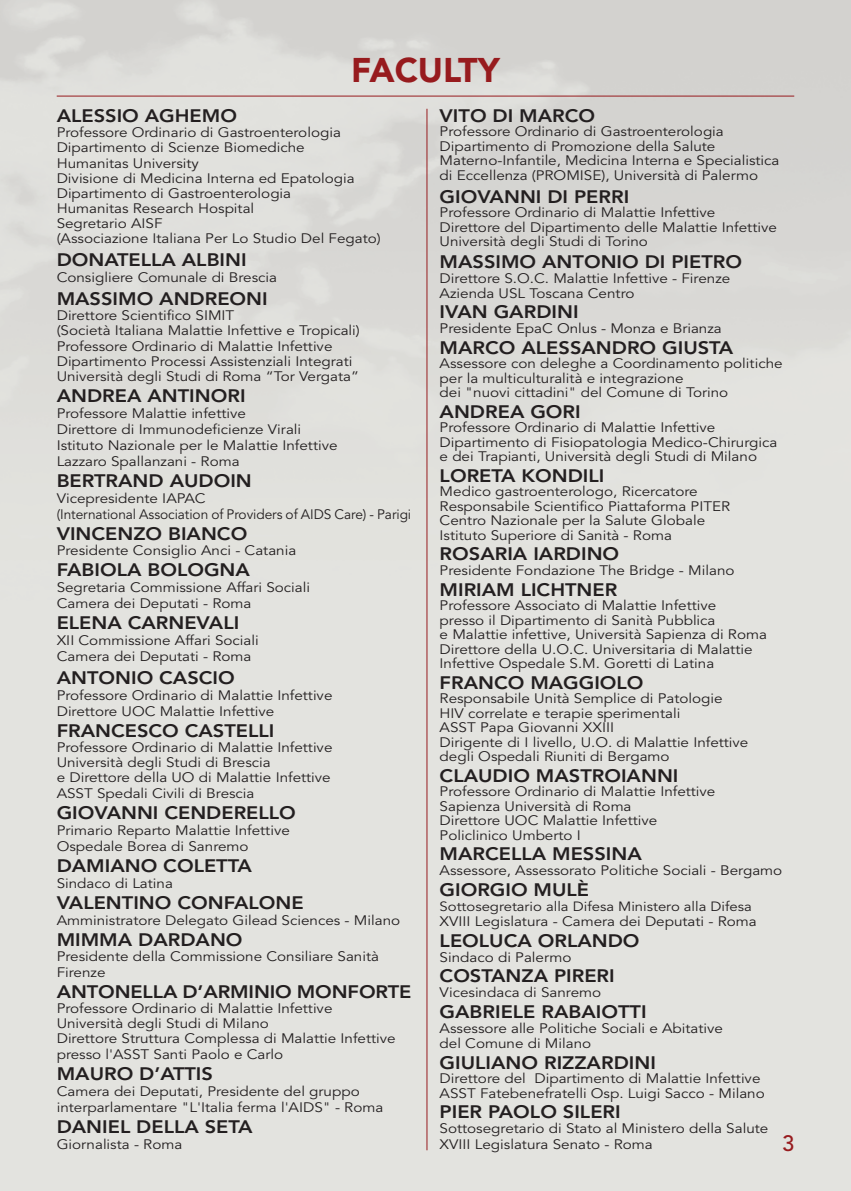
<style>
.page{position:relative;width:851px;height:1191px;background:#fff}
.page>*{position:absolute;margin:0;border:0;box-sizing:border-box;transform-origin:0 0}
.t1{font:900 34px "Avenir";color:#971b1e}
.t2{font:500 22px "Avenir";color:#971b1e}
.t3{font:800 18px "Avenir";color:#231f20;scale:1.11 1}
.t4{font:13.8px/14.4px "Avenir";color:#231f20;scale:1.11 1}
.t5{font:13.4px "Avenir";color:#231f20;scale:1.11 1}
</style>
<div class="page">
<hr style="left:57px;top:96px;width:737px;height:1px;background:#971b1e">
<hr style="left:426px;top:109px;width:1px;height:1041px;background:#971b1e">
<h1 class="t1" style="left:351px;top:57px;width:150px">FACULTY</h1>
<h3 class="t3" style="left:57px;top:108px;width:164px">ALESSIO AGHEMO</h3>
<p class="t4" style="left:57px;top:126px;width:293px;line-height:15.2px">Professore Ordinario di Gastroenterologia Dipartimento di Scienze Biomediche<br>Humanitas University<br>Divisione di Medicina Interna ed Epatologia Dipartimento di Gastroenterologia<br>Humanitas Research Hospital<br>Segretario AISF<br>(Associazione Italiana Per Lo Studio Del Fegato)</p>
<h3 class="t3" style="left:57px;top:253px;width:173px">DONATELLA ALBINI</h3>
<p class="t4" style="left:57px;top:272px;width:200px">Consigliere Comunale di Brescia</p>
<h3 class="t3" style="left:57px;top:291px;width:192px">MASSIMO ANDREONI</h3>
<p class="t4" style="left:57px;top:309px;width:274px;line-height:15.2px">Direttore Scientifico SIMIT<br>(Società Italiana Malattie Infettive e Tropicali)<br>Professore Ordinario di Malattie Infettive Dipartimento Processi Assistenziali Integrati Università degli Studi di Roma “Tor Vergata”</p>
<h3 class="t3" style="left:57px;top:388px;width:172px">ANDREA ANTINORI</h3>
<p class="t4" style="left:57px;top:407px;width:254px;line-height:15.8px">Professore Malattie infettive<br>Direttore di Immunodeficienze Virali Istituto Nazionale per le Malattie Infettive Lazzaro Spallanzani - Roma</p>
<h3 class="t3" style="left:57px;top:473px;width:177px">BERTRAND AUDOIN</h3>
<p class="t4" style="left:57px;top:491px;width:321px;line-height:15.8px">Vicepresidente IAPAC<br>(International Association of Providers of AIDS Care) - Parigi</p>
<h3 class="t3" style="left:57px;top:526px;width:173px">VINCENZO BIANCO</h3>
<p class="t4" style="left:57px;top:544px;width:217px">Presidente Consiglio Anci - Catania</p>
<h3 class="t3" style="left:57px;top:562px;width:175px">FABIOLA BOLOGNA</h3>
<p class="t4" style="left:57px;top:581px;width:230px;line-height:15.8px">Segretaria Commissione Affari Sociali<br>Camera dei Deputati - Roma</p>
<h3 class="t3" style="left:57px;top:615px;width:166px">ELENA CARNEVALI</h3>
<p class="t4" style="left:57px;top:634px;width:183px;line-height:15.8px">XII Commissione Affari Sociali<br>Camera dei Deputati - Roma</p>
<h3 class="t3" style="left:57px;top:670px;width:162px">ANTONIO CASCIO</h3>
<p class="t4" style="left:57px;top:688px;width:250px;line-height:15.8px">Professore Ordinario di Malattie Infettive<br>Direttore UOC Malattie Infettive</p>
<h3 class="t3" style="left:57px;top:723px;width:197px">FRANCESCO CASTELLI</h3>
<p class="t4" style="left:57px;top:741px;width:250px;line-height:15.2px">Professore Ordinario di Malattie Infettive Università degli Studi di Brescia<br>e Direttore della UO di Malattie Infettive ASST Spedali Civili di Brescia</p>
<h3 class="t3" style="left:57px;top:805px;width:217px">GIOVANNI CENDERELLO</h3>
<p class="t4" style="left:57px;top:823px;width:211px;line-height:15.8px">Primario Reparto Malattie Infettive<br>Ospedale Borea di Sanremo</p>
<h3 class="t3" style="left:57px;top:858px;width:177px">DAMIANO COLETTA</h3>
<p class="t4" style="left:57px;top:877px;width:106px">Sindaco di Latina</p>
<h3 class="t3" style="left:57px;top:895px;width:224px">VALENTINO CONFALONE</h3>
<p class="t4" style="left:57px;top:914px;width:311px">Amministratore Delegato Gilead Sciences - Milano</p>
<h3 class="t3" style="left:57px;top:932px;width:169px">MIMMA DARDANO</h3>
<p class="t4" style="left:57px;top:950px;width:292px;line-height:15.2px">Presidente della Commissione Consiliare Sanità<br>Firenze</p>
<h3 class="t3" style="left:57px;top:984px;width:321px">ANTONELLA D’ARMINIO MONFORTE</h3>
<p class="t4" style="left:57px;top:1002px;width:307px;line-height:15.2px">Professore Ordinario di Malattie Infettive Università degli Studi di Milano<br>Direttore Struttura Complessa di Malattie Infettive presso l'ASST Santi Paolo e Carlo</p>
<h3 class="t3" style="left:57px;top:1066px;width:142px">MAURO D’ATTIS</h3>
<p class="t4" style="left:57px;top:1084px;width:296px;line-height:15.8px">Camera dei Deputati, Presidente del gruppo interparlamentare "L'Italia ferma l'AIDS" - Roma</p>
<h3 class="t3" style="left:57px;top:1119px;width:178px">DANIEL DELLA SETA</h3>
<p class="t4" style="left:57px;top:1138px;width:115px">Giornalista - Roma</p>
<h3 class="t3" style="left:439px;top:108px;width:142px">VITO DI MARCO</h3>
<p class="t4" style="left:439px;top:126px;width:307px">Professore Ordinario di Gastroenterologia Dipartimento di Promozione della Salute Materno-Infantile, Medicina Interna e Specialistica di Eccellenza (PROMISE), Università di Palermo</p>
<h3 class="t3" style="left:439px;top:189px;width:172px">GIOVANNI DI PERRI</h3>
<p class="t4" style="left:439px;top:207px;width:305px">Professore Ordinario di Malattie Infettive<br>Direttore del Dipartimento delle Malattie Infettive<br>Università degli Studi di Torino</p>
<h3 class="t3" style="left:439px;top:255px;width:274px">MASSIMO ANTONIO DI PIETRO</h3>
<p class="t4" style="left:439px;top:272px;width:263px">Direttore S.O.C. Malattie Infettive - Firenze<br>Azienda USL Toscana Centro</p>
<h3 class="t3" style="left:439px;top:304px;width:127px">IVAN GARDINI</h3>
<p class="t4" style="left:439px;top:323px;width:256px">Presidente EpaC Onlus - Monza e Brianza</p>
<h3 class="t3" style="left:439px;top:340px;width:266px">MARCO ALESSANDRO GIUSTA</h3>
<p class="t4" style="left:439px;top:358px;width:310px">Assessore con deleghe a Coordinamento politiche per la multiculturalità e integrazione<br>dei "nuovi cittadini" del Comune di Torino</p>
<h3 class="t3" style="left:439px;top:404px;width:129px">ANDREA GORI</h3>
<p class="t4" style="left:439px;top:422px;width:306px">Professore Ordinario di Malattie Infettive<br>Dipartimento di Fisiopatologia Medico-Chirurgica e dei Trapianti, Università degli Studi di Milano</p>
<h3 class="t3" style="left:439px;top:468px;width:150px">LORETA KONDILI</h3>
<p class="t4" style="left:439px;top:486px;width:263px">Medico gastroenterologo, Ricercatore Responsabile Scientifico Piattaforma PITER Centro Nazionale per la Salute Globale Istituto Superiore di Sanità - Roma</p>
<h3 class="t3" style="left:439px;top:546px;width:163px">ROSARIA IARDINO</h3>
<p class="t4" style="left:439px;top:565px;width:267px">Presidente Fondazione The Bridge - Milano</p>
<h3 class="t3" style="left:439px;top:582px;width:162px">MIRIAM LICHTNER</h3>
<p class="t4" style="left:439px;top:600px;width:296px">Professore Associato di Malattie Infettive<br>presso il Dipartimento di Sanità Pubblica<br>e Malattie infettive, Università Sapienza di Roma Direttore della U.O.C. Universitaria di Malattie Infettive Ospedale S.M. Goretti di Latina</p>
<h3 class="t3" style="left:439px;top:675px;width:185px">FRANCO MAGGIOLO</h3>
<p class="t4" style="left:439px;top:693px;width:280px">Responsabile Unità Semplice di Patologie HIV correlate e terapie sperimentali<br>ASST Papa Giovanni XXIII<br>Dirigente di I livello, U.O. di Malattie Infettive degli Ospedali Riuniti di Bergamo</p>
<h3 class="t3" style="left:439px;top:768px;width:217px">CLAUDIO MASTROIANNI</h3>
<p class="t4" style="left:439px;top:785px;width:250px">Professore Ordinario di Malattie Infettive<br>Sapienza Università di Roma<br>Direttore UOC Malattie Infettive<br>Policlinico Umberto I</p>
<h3 class="t3" style="left:439px;top:846px;width:184px">MARCELLA MESSINA</h3>
<p class="t4" style="left:439px;top:864px;width:310px">Assessore, Assessorato Politiche Sociali - Bergamo</p>
<h3 class="t3" style="left:439px;top:882px;width:136px">GIORGIO MULÈ</h3>
<p class="t5" style="left:439px;top:900px;width:283px">Sottosegretario alla Difesa Ministero alla Difesa</p>
<p class="t4" style="left:439px;top:915px;width:287px">XVIII Legislatura - Camera dei Deputati - Roma</p>
<h3 class="t3" style="left:439px;top:933px;width:182px">LEOLUCA ORLANDO</h3>
<p class="t4" style="left:439px;top:951px;width:120px">Sindaco di Palermo</p>
<h3 class="t3" style="left:439px;top:968px;width:159px">COSTANZA PIRERI</h3>
<p class="t4" style="left:439px;top:987px;width:147px">Vicesindaca di Sanremo</p>
<h3 class="t3" style="left:439px;top:1004px;width:188px">GABRIELE RABAIOTTI</h3>
<p class="t4" style="left:439px;top:1022px;width:257px;line-height:15.2px">Assessore alle Politiche Sociali e Abitative del Comune di Milano</p>
<h3 class="t3" style="left:439px;top:1055px;width:196px">GIULIANO RIZZARDINI</h3>
<p class="t4" style="left:439px;top:1072px;width:294px">Direttore del Dipartimento di Malattie Infettive<br>ASST Fatebenefratelli Osp. Luigi Sacco - Milano</p>
<h3 class="t3" style="left:439px;top:1104px;width:165px">PIER PAOLO SILERI</h3>
<p class="t4" style="left:439px;top:1122px;width:297px;line-height:15.2px">Sottosegretario di Stato al Ministero della Salute<br>XVIII Legislatura Senato - Roma</p>
<h2 class="t2" style="left:781px;top:1134px;width:14px">3</h2>
</div>
